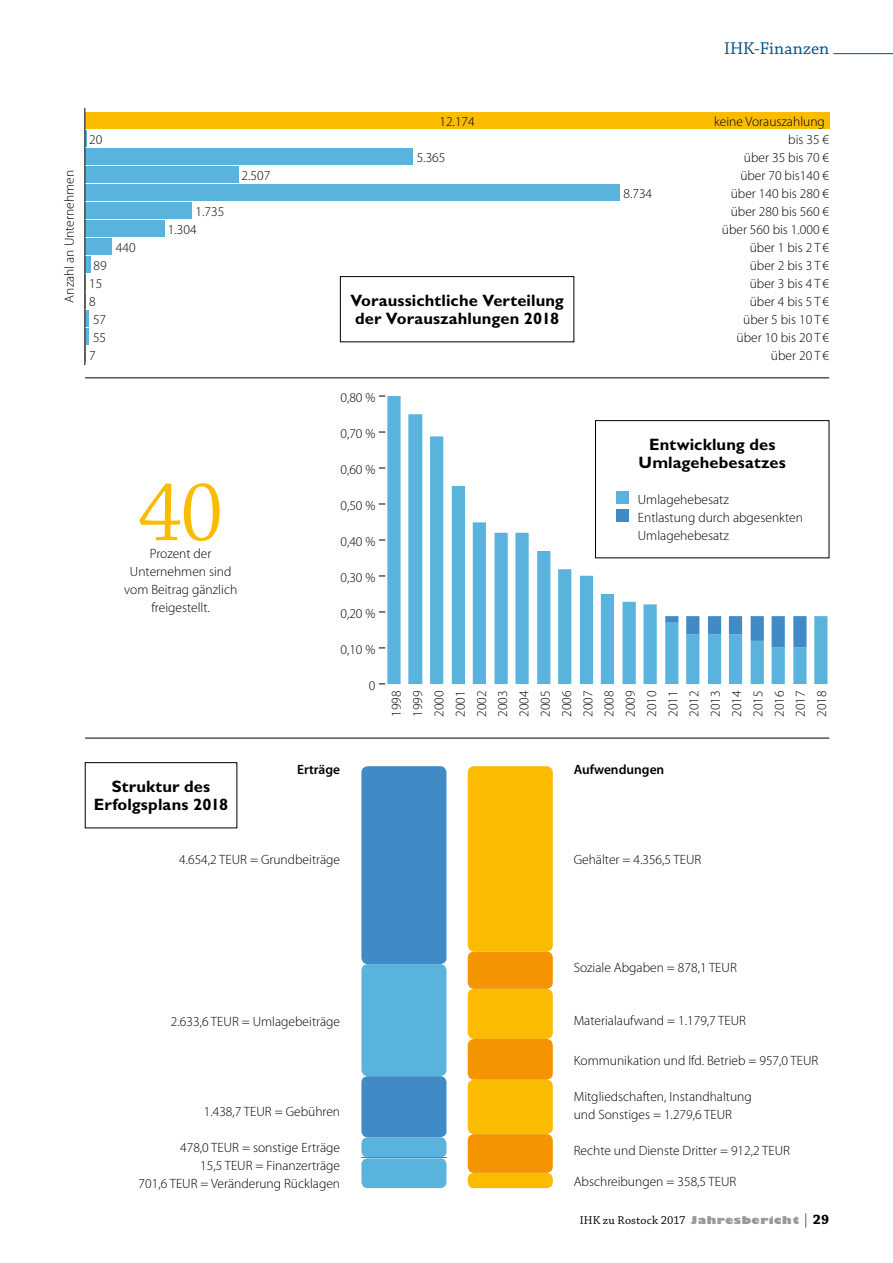
<style>
.page{position:relative;width:893px;height:1263px;background:#fff}
.page>*{position:absolute;margin:0;border:0;box-sizing:border-box;transform-origin:0 0}
.t1{font:90px "Chaparral Pro Disp";color:#fbbb00}
.t2{font:18px "Chaparral Pro";letter-spacing:.005em;color:#00508e}
.t3{font:700 16.5px/18px "Gill Sans";letter-spacing:.005em;color:#000;text-align:center}
.t4{font:300 13.5px/21.3px "Myriad Pro";color:#000}
.t5{font:600 13.5px "Myriad Pro";color:#000}
.t6{font:12px "Chaparral Pro";letter-spacing:.015em;color:#000}
.s1{font-family:"Gill Sans";font-weight:800;font-size:10.5px;color:#989999}
.s2{font-size:14.25px;color:#00508e}
.s3{font-weight:700;font-size:14.25px}
</style>
<div class="page">
<hr style="left:833px;top:53px;width:60px;height:1px;background:#00508e">
<div style="left:340px;top:276px;width:234px;height:66px;border:1px solid #000"></div>
<div style="left:85px;top:762px;width:152px;height:66px;border:1px solid #000"></div>
<div style="left:85px;top:113px;width:744px;height:16px;background:#fbbb00"></div>
<div style="left:85px;top:148px;width:328px;height:17px;background:#59b3dc"></div>
<div style="left:85px;top:166px;width:153px;height:17px;background:#59b3dc"></div>
<div style="left:85px;top:184px;width:534px;height:16px;background:#59b3dc"></div>
<div style="left:85px;top:202px;width:106px;height:16px;background:#59b3dc"></div>
<div style="left:85px;top:220px;width:80px;height:16px;background:#59b3dc"></div>
<div style="left:85px;top:238px;width:27px;height:16px;background:#59b3dc"></div>
<div style="left:85px;top:256px;width:5px;height:16px;background:#59b3dc"></div>
<hr style="left:85px;top:310px;width:4px;height:16px;background:#59b3dc">
<hr style="left:85px;top:328px;width:4px;height:16px;background:#59b3dc">
<hr style="left:85px;top:108px;width:1px;height:257px;background:#000">
<div style="left:468px;top:1173px;width:85px;height:15px;background:#fbbb00;border-radius:6px"></div>
<div style="left:468px;top:1134px;width:85px;height:39px;background:#f59401;border-radius:6px"></div>
<div style="left:468px;top:1080px;width:85px;height:54px;background:#fbbb00;border-radius:6px"></div>
<div style="left:468px;top:1039px;width:85px;height:41px;background:#f59401;border-radius:6px"></div>
<div style="left:468px;top:989px;width:85px;height:50px;background:#fbbb00;border-radius:6px"></div>
<div style="left:468px;top:951px;width:85px;height:38px;background:#f59401;border-radius:6px"></div>
<div style="left:468px;top:766px;width:85px;height:185px;background:#fbbb00;border-radius:6px"></div>
<div style="left:361px;top:1158px;width:85px;height:30px;background:#59b3dc;border-radius:6px"></div>
<div style="left:361px;top:1137px;width:85px;height:21px;background:#59b3dc;border-radius:6px"></div>
<hr style="left:361px;top:1158px;width:85px;height:1px;background:#408ac5">
<div style="left:361px;top:1076px;width:85px;height:61px;background:#408ac5;border-radius:6px"></div>
<div style="left:361px;top:964px;width:85px;height:112px;background:#59b3dc;border-radius:6px"></div>
<div style="left:361px;top:766px;width:85px;height:198px;background:#408ac5;border-radius:6px"></div>
<hr style="left:85px;top:738px;width:744px;height:1px;background:#000">
<hr style="left:85px;top:378px;width:744px;height:1px;background:#000">
<svg style="left:387px;top:396px;width:440px;height:288px"></svg>
<svg style="left:665px;top:616px;width:141px;height:31px"></svg>
<div style="left:595px;top:420px;width:234px;height:138px;border:1px solid #000"></div>
<div style="left:617px;top:491px;width:12px;height:13px;background:#59b3dc"></div>
<div style="left:617px;top:509px;width:12px;height:13px;background:#408ac5"></div>
<h2 class="t2" style="left:724px;top:38px;width:106px">IHK-Finanzen</h2>
<p class="t4" style="left:59px;top:302px;width:134px;rotate:-90deg">Anzahl an Unternehmen</p>
<p class="t4" style="left:89px;top:129px;width:15px">20</p>
<p class="t4" style="left:89px;top:257px;width:19px;line-height:18px;text-indent:4px">89<br>15<br>8</p>
<p class="t4" style="left:93px;top:311px;width:15px;line-height:18px">57<br>55</p>
<p class="t4" style="left:89px;top:345px;width:8px">7</p>
<p class="t4" style="left:116px;top:237px;width:21px">440</p>
<p class="t4" style="left:168px;top:203px;width:58px;line-height:18px;text-indent:28px">1.735<br>1.304</p>
<p class="t4" style="left:242px;top:165px;width:30px">2.507</p>
<h1 class="t1" style="left:139px;top:466px;width:86px">40</h1>
<p class="t4" style="left:124px;top:545px;width:115px;line-height:18px;text-align:center">Prozent der<br>Unternehmen sind vom Beitrag gänzlich freigestellt.</p>
<p class="t4" style="left:439px;top:111px;width:37px">12.174</p>
<p class="t4" style="left:417px;top:147px;width:30px">5.365</p>
<p class="t3" style="left:350px;top:291px;width:215px;text-align:left">Voraussichtliche Verteilung der Vorauszahlungen 2018</p>
<p class="t4" style="left:623px;top:183px;width:30px">8.734</p>
<p class="t4" style="left:714px;top:111px;width:112px">keine Vorauszahlung</p>
<p class="t4" style="left:788px;top:129px;width:42px">bis 35 €</p>
<p class="t4" style="left:744px;top:147px;width:87px">über 35 bis 70 €</p>
<p class="t4" style="left:740px;top:165px;width:90px">über 70 bis140 €</p>
<p class="t4" style="left:731px;top:183px;width:100px">über 140 bis 280 €</p>
<p class="t4" style="left:731px;top:201px;width:100px">über 280 bis 560 €</p>
<p class="t4" style="left:722px;top:219px;width:109px">über 560 bis 1.000 €</p>
<p class="t4" style="left:750px;top:237px;width:81px">über 1 bis 2 T €</p>
<p class="t4" style="left:750px;top:255px;width:81px">über 2 bis 3 T €</p>
<p class="t4" style="left:750px;top:273px;width:81px">über 3 bis 4 T €</p>
<p class="t4" style="left:750px;top:291px;width:81px">über 4 bis 5 T €</p>
<p class="t4" style="left:743px;top:309px;width:88px">über 5 bis 10 T €</p>
<p class="t4" style="left:737px;top:327px;width:94px">über 10 bis 20 T €</p>
<p class="t4" style="left:771px;top:345px;width:60px">über 20 T €</p>
<p class="t4" style="left:340px;top:387px;width:37px">0,80 %</p>
<p class="t4" style="left:340px;top:423px;width:37px">0,70 %</p>
<p class="t4" style="left:340px;top:459px;width:37px">0,60 %</p>
<p class="t4" style="left:340px;top:495px;width:37px">0,50 %</p>
<p class="t4" style="left:340px;top:531px;width:37px">0,40 %</p>
<p class="t4" style="left:340px;top:567px;width:37px">0,30 %</p>
<p class="t4" style="left:340px;top:603px;width:37px">0,20 %</p>
<p class="t4" style="left:340px;top:639px;width:37px">0,10 %</p>
<p class="t4" style="left:369px;top:675px;width:8px">0</p>
<p class="t3" style="left:639px;top:435px;width:149px">Entwicklung des<br>Umlagehebesatzes</p>
<p class="t4" style="left:638px;top:491px;width:167px;line-height:18px">Umlagehebesatz<br>Entlastung durch abgesenkten<br>Umlagehebesatz</p>
<p class="t4" style="left:386px;top:717px;width:28px;text-align:justify;rotate:-90deg">1998<br>1999<br>2000<br>2001<br>2002<br>2003<br>2004<br>2005<br>2006<br>2007<br>2008<br>2009<br>2010<br>2011<br>2012<br>2013<br>2014<br>2015<br>2016<br>2017<br>2018</p>
<p class="t3" style="left:94px;top:777px;width:136px">Struktur des<br>Erfolgsplans 2018</p>
<p class="t5" style="left:297px;top:762px;width:45px">Erträge</p>
<p class="t4" style="left:179px;top:849px;width:162px">4.654,2 TEUR = Grundbeiträge</p>
<p class="t5" style="left:574px;top:762px;width:92px">Aufwendungen</p>
<p class="t4" style="left:574px;top:849px;width:129px">Gehälter = 4.356,5 TEUR</p>
<p class="t4" style="left:171px;top:1011px;width:171px">2.633,6 TEUR = Umlagebeiträge</p>
<p class="t4" style="left:204px;top:1101px;width:138px">1.438,7 TEUR = Gebühren</p>
<p class="t4" style="left:139px;top:1139px;width:203px;line-height:18px;text-align:right">478,0 TEUR = sonstige Erträge<br>15,5 TEUR = Finanzerträge<br>701,6 TEUR = Veränderung Rücklagen</p>
<p class="t4" style="left:574px;top:957px;width:165px">Soziale Abgaben = 878,1 TEUR</p>
<p class="t4" style="left:574px;top:1010px;width:174px">Materialaufwand = 1.179,7 TEUR</p>
<p class="t4" style="left:574px;top:1050px;width:246px">Kommunikation und lfd. Betrieb = 957,0 TEUR</p>
<p class="t4" style="left:574px;top:1088px;width:180px;line-height:18px">Mitgliedschaften, Instandhaltung und Sonstiges = 1.279,6 TEUR</p>
<p class="t4" style="left:574px;top:1140px;width:218px">Rechte und Dienste Dritter = 912,2 TEUR</p>
<p class="t4" style="left:574px;top:1171px;width:164px">Abschreibungen = 358,5 TEUR</p>
<p class="t6" style="left:580px;top:1214px;width:251px">IHK zu Rostock 2017 <span class="s1">Jahresbericht</span> <span class="s2">|</span> <span class="s3">29</span></p>
</div>
